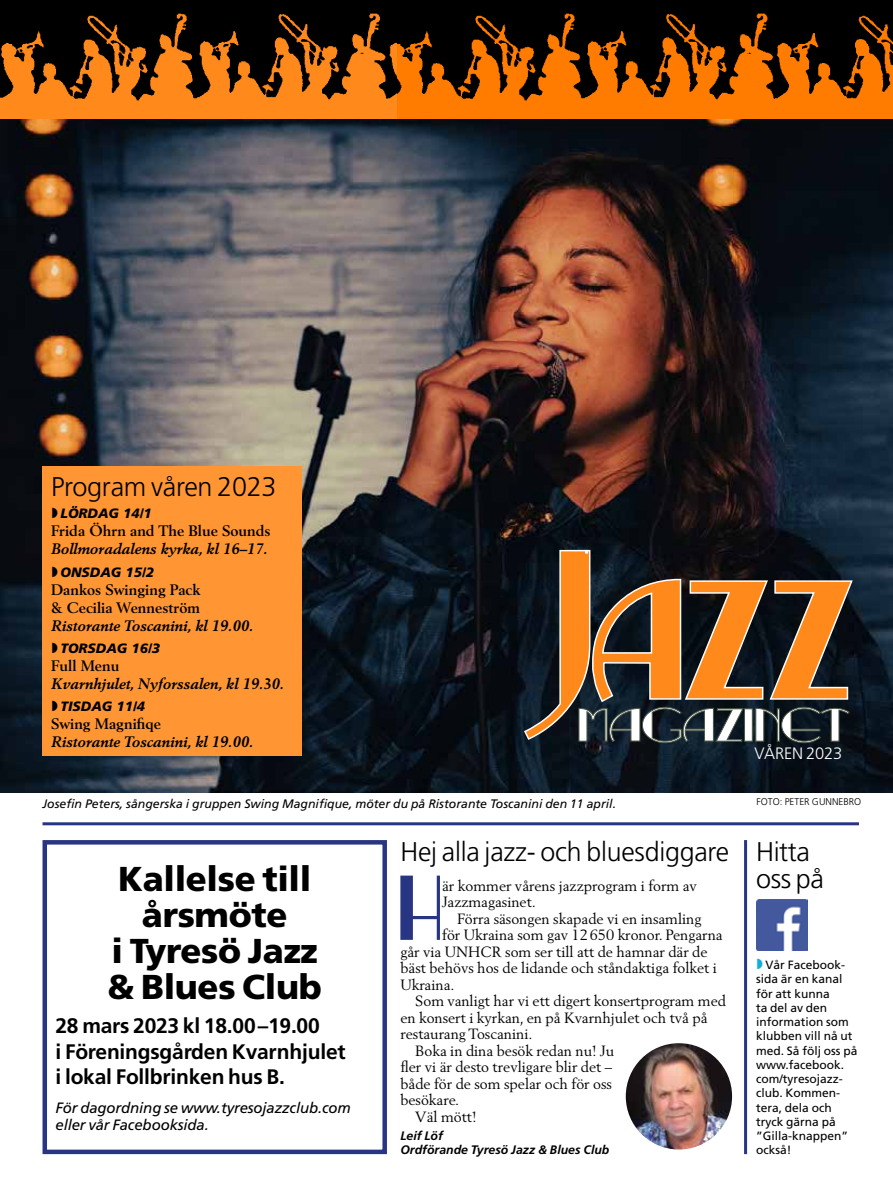
<style>
.page{position:relative;width:893px;height:1191px;background:#fff}
.page>*{position:absolute;margin:0;border:0;box-sizing:border-box;transform-origin:0 0}
.t1{font:88.65px "Ritzy Normal";color:#283583}
.t2{font:900 34.5px/36px "Frutiger";letter-spacing:-.01em;color:#000;text-align:center}
.t3{font:300 27px/27px "Frutiger";letter-spacing:-.01em;color:#000}
.t4{font:700 21px/25.5px "Frutiger";letter-spacing:-.01em;color:#000}
.t5{font:300 16.5px "Frutiger";letter-spacing:-.01em;color:#fff}
.t6{font:italic 700 15px "Berling";color:#000}
.t7{font:700 15px/18px "Berling";color:#000}
.t8{font:italic 15px/16.5px "Frutiger";letter-spacing:-.01em;color:#000}
.t9{font:14.7px/16.5px "Berling";color:#000}
.t10{font:italic 900 13.5px "Frutiger";color:#000}
.t11{font:italic 12.3px "Frutiger";color:#000}
.t12{font:italic 700 12.3px/14.2px "Frutiger";color:#000}
.t13{font:12px/14.2px "Frutiger";color:#000}
.t14{font:300 9.75px "Frutiger";color:#000}
</style>
<div class="page">
<img style="left:1px;top:119px;width:892px;height:673px">
<img style="left:0;top:13px;width:398px;height:106px">
<svg style="left:398px;top:13px;width:495px;height:106px;background:#864100"></svg>
<div style="left:0;top:0;width:893px;height:13px;background:#000"></div>
<div style="left:43px;top:466px;width:259px;height:289px;background:#ff9633"></div>
<img style="left:756px;top:899px;width:51px;height:51px">
<img style="left:626px;top:1043px;width:106px;height:106px;border-radius:53px">
<hr style="left:43px;top:822px;width:816px;height:3px;background:#283583">
<div style="left:43px;top:840px;width:344px;height:314px;border:4px solid #283583"></div>
<hr style="left:744px;top:840px;width:3px;height:314px;background:#283583">
<svg style="left:523px;top:549px;width:331px;height:192px;background:#6a4728"></svg>
<svg style="left:578px;top:707px;width:272px;height:36px"></svg>
<h3 class="t3" style="left:51px;top:473px;width:227px">Program våren 2023</h3>
<p class="t10" style="left:61px;top:505px;width:93px">LÖRDAG 14/1</p>
<p class="t7" style="left:51px;top:522px;width:221px">Frida Öhrn and The Blue Sounds</p>
<p class="t6" style="left:51px;top:540px;width:218px">Bollmoradalens kyrka, kl 16–17.</p>
<p class="t10" style="left:61px;top:564px;width:95px">ONSDAG 15/2</p>
<p class="t7" style="left:51px;top:580px;width:151px">Dankos Swinging Pack &amp; Cecilia Wenneström</p>
<p class="t6" style="left:51px;top:616px;width:204px">Ristorante Toscanini, kl 19.00.</p>
<p class="t10" style="left:61px;top:640px;width:101px">TORSDAG 16/3</p>
<p class="t7" style="left:51px;top:656px;width:70px">Full Menu</p>
<p class="t6" style="left:51px;top:674px;width:235px">Kvarnhjulet, Nyforssalen, kl 19.30.</p>
<p class="t10" style="left:61px;top:698px;width:86px">TISDAG 11/4</p>
<p class="t7" style="left:51px;top:715px;width:112px">Swing Magnifiqe</p>
<p class="t6" style="left:51px;top:733px;width:204px">Ristorante Toscanini, kl 19.00.</p>
<p class="t11" style="left:43px;top:796px;width:575px">Josefin Peters, sångerska i gruppen Swing Magnifique, möter du på Ristorante Toscanini den 11 april.</p>
<h2 class="t2" style="left:108px;top:860px;width:216px">Kallelse till årsmöte<br>i Tyresö Jazz &amp; Blues Club</h2>
<h3 class="t4" style="left:56px;top:1013px;width:292px">28 mars 2023 kl 18.00–19.00<br>i Föreningsgården Kvarnhjulet i lokal Follbrinken hus B.</h3>
<p class="t8" style="left:56px;top:1099px;width:297px">För dagordning se www.tyresojazzclub.com eller vår Facebooksida.</p>
<h3 class="t3" style="left:400px;top:838px;width:330px">Hej alla jazz- och bluesdiggare</h3>
<h1 class="t1" style="left:399px;top:854px;width:44px">H</h1>
<p class="t9" style="left:442px;top:877px;width:256px">är kommer vårens jazzprogram i form av<br>Jazzmagasinet.</p>
<p class="t9" style="left:457px;top:910px;width:246px">Förra säsongen skapade vi en insamling</p>
<p class="t9" style="left:442px;top:926px;width:282px">för Ukraina som gav 12650 kronor. Pengarna</p>
<p class="t9" style="left:400px;top:943px;width:309px">går via UNHCR som ser till att de hamnar där de</p>
<p class="t9" style="left:400px;top:959px;width:318px">bäst behövs hos de lidande och ståndaktiga folket i</p>
<p class="t9" style="left:400px;top:976px;width:56px">Ukraina.</p>
<p class="t9" style="left:415px;top:992px;width:312px">Som vanligt har vi ett digert konsertprogram med</p>
<p class="t9" style="left:400px;top:1009px;width:309px">en konsert i kyrkan, en på Kvarnhjulet och två på</p>
<p class="t9" style="left:400px;top:1025px;width:134px">restaurang Toscanini.</p>
<p class="t9" style="left:415px;top:1042px;width:200px">Boka in dina besök redan nu! Ju</p>
<p class="t9" style="left:400px;top:1058px;width:213px">fler vi är desto trevligare blir det –</p>
<p class="t9" style="left:400px;top:1075px;width:213px">både för de som spelar och för oss</p>
<p class="t9" style="left:400px;top:1091px;width:60px">besökare.</p>
<p class="t9" style="left:415px;top:1108px;width:63px">Väl mött!</p>
<p class="t12" style="left:400px;top:1128px;width:211px">Leif Löf<br>Ordförande Tyresö Jazz &amp; Blues Club</p>
<p class="t5" style="left:754px;top:744px;width:89px">VÅREN 2023</p>
<p class="t14" style="left:756px;top:796px;width:106px">FOTO: PETER GUNNEBRO</p>
<h3 class="t3" style="left:756px;top:838px;width:69px">Hitta oss på</h3>
<p class="t13" style="left:756px;top:957px;width:103px;text-indent:10px">Vår Facebook&shy;sida är en kanal för att kunna<br>ta del av den information som klubben vill nå ut med. Så följ oss på www.facebook. com/tyresojazz&shy;club. Kommen&shy;tera, dela och tryck gärna på ”Gilla-knappen” också!</p>
</div>
